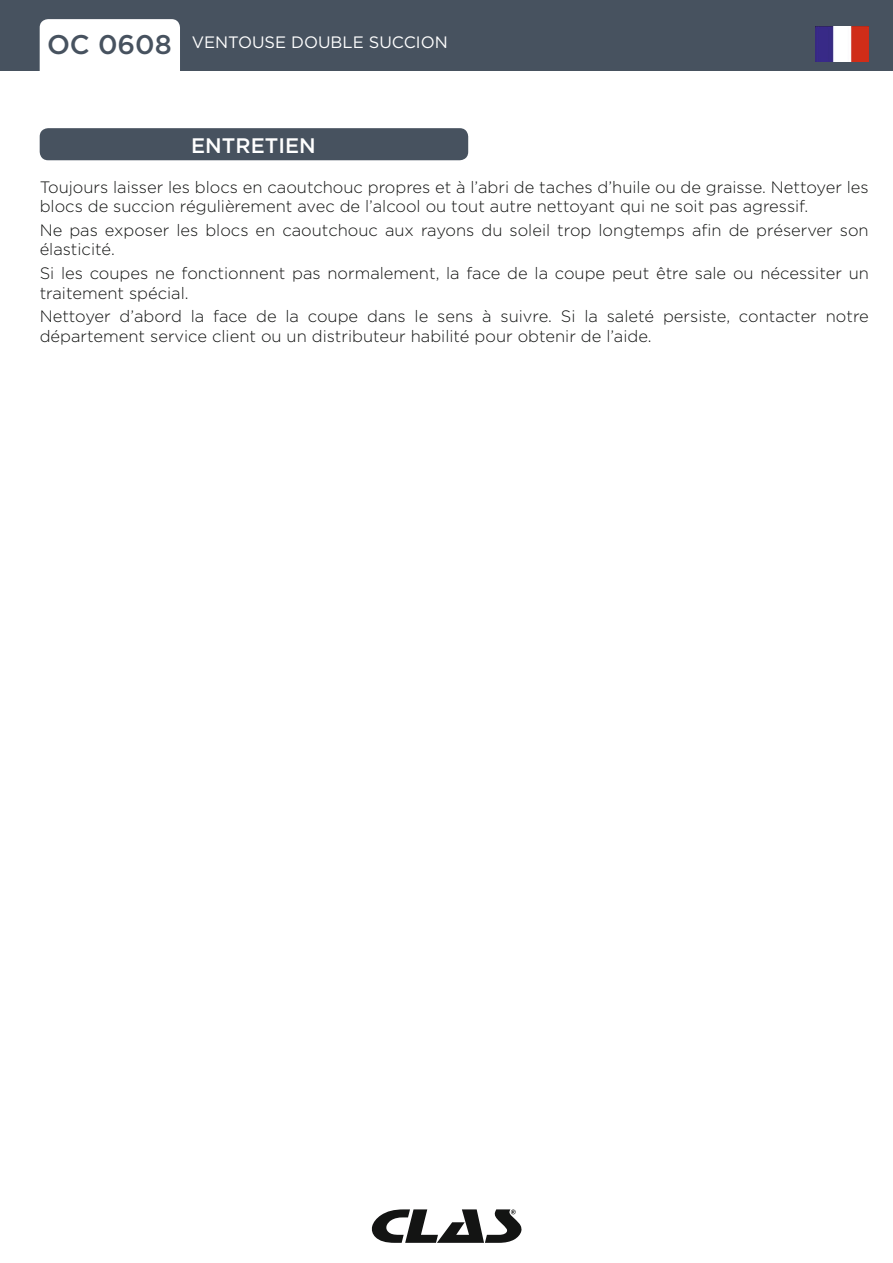
<style>
.page{position:relative;width:893px;height:1263px;background:#fff}
.page>*{position:absolute;margin:0;border:0;box-sizing:border-box;transform-origin:0 0}
.t1{font:500 21px "Gotham";color:#fff}
.t2{font:300 16.5px/19.5px "Gotham";color:#131413}
.t3{font:16.5px "Gotham";color:#fff}
.s1{font-weight:500;font-size:27px;color:#47525f}
</style>
<div class="page">
<div style="left:0;top:0;width:893px;height:71px;background:#47525f"></div>
<div style="left:40px;top:19px;width:140px;height:70px;background:#fff;border-radius:9px"></div>
<img style="left:816px;top:26px;width:53px;height:35px">
<svg style="left:371px;top:1209px;width:151px;height:34px"></svg>
<div style="left:40px;top:128px;width:428px;height:32px;background:#47525f;border-radius:9px"></div>
<p class="t3" style="left:47px;top:32px;width:402px"><span class="s1">OC 0608</span> VENTOUSE DOUBLE SUCCION</p>
<p class="t1" style="left:191px;top:131px;width:126px">ENTRETIEN</p>
<p class="t2" style="left:40px;top:176px;width:831px">Toujours laisser les blocs en caoutchouc propres et à l’abri de taches d’huile ou de graisse. Nettoyer les blocs de succion régulièrement avec de l’alcool ou tout autre nettoyant qui ne soit pas agressif.</p>
<p class="t2" style="left:40px;top:220px;width:830px">Ne pas exposer les blocs en caoutchouc aux rayons du soleil trop longtemps afin de préserver son élasticité.</p>
<p class="t2" style="left:40px;top:263px;width:831px">Si les coupes ne fonctionnent pas normalement, la face de la coupe peut être sale ou nécessiter un traitement spécial.</p>
<p class="t2" style="left:40px;top:306px;width:831px">Nettoyer d’abord la face de la coupe dans le sens à suivre. Si la saleté persiste, contacter notre département service client ou un distributeur habilité pour obtenir de l’aide.</p>
</div>
